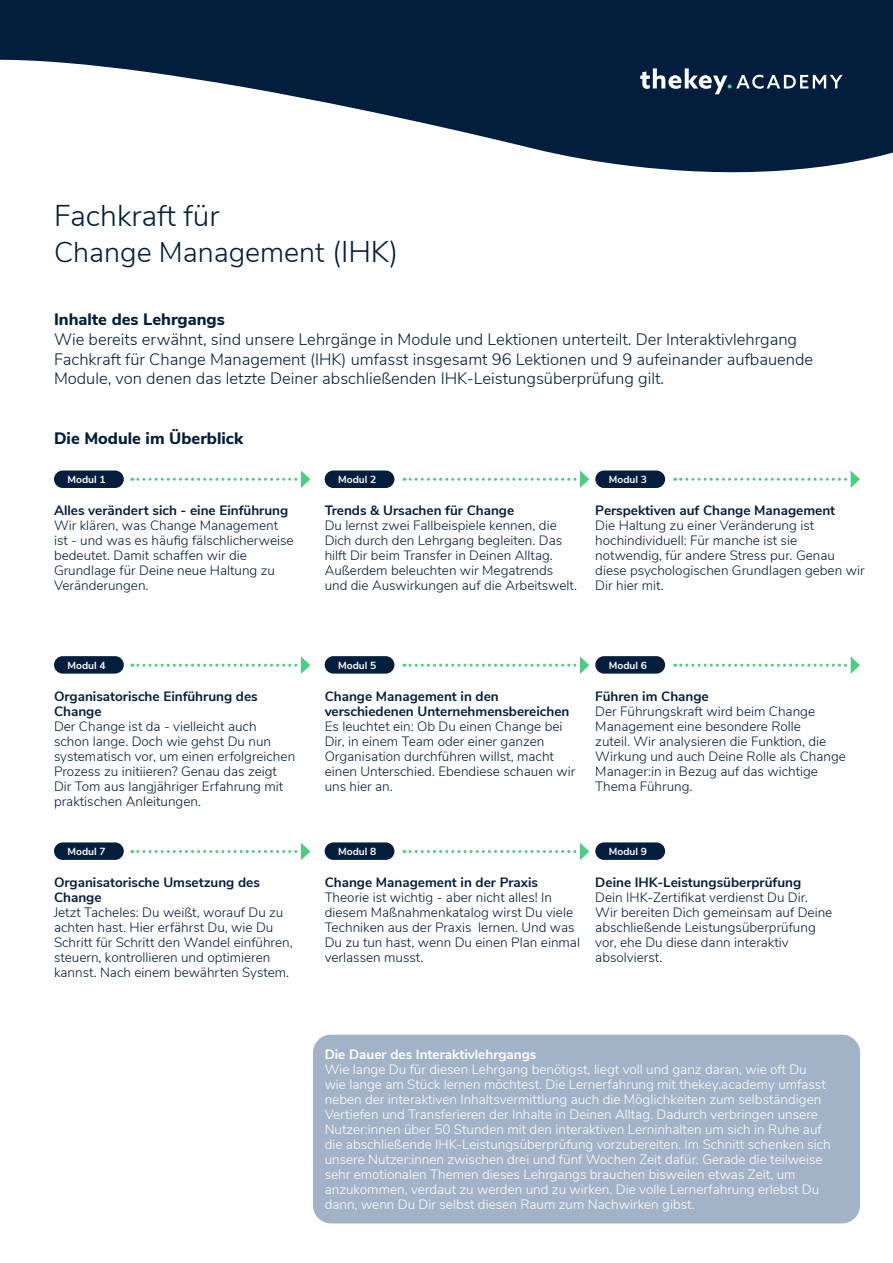
<style>
.page{position:relative;width:893px;height:1263px;background:#fff}
.page>*{position:absolute;margin:0;border:0;box-sizing:border-box;transform-origin:0 0}
.t1{font:300 30px "Nunito Sans";color:#031d3c}
.t2{font:300 28.5px "Nunito Sans";color:#031d3c}
.t3{font:300 16.5px/19.8px "Nunito Sans";color:#031d3c}
.t4{font:800 16.5px "Nunito Sans";color:#031d3c}
.t5{font:300 13.5px/15px "Nunito Sans";color:#031d3c}
.t6{font:300 13.5px/15px "Nunito Sans";color:#fff}
.t7{font:700 13.5px/15px "Nunito Sans";color:#031d3c}
.t8{font:700 13.5px "Nunito Sans";color:#fff}
.t9{font:700 10.2px "Nunito Sans";color:#fff}
.s1{font-size:30px}
</style>
<div class="page">
<svg style="left:0;top:0;width:893px;height:172px;fill:#031d3c"></svg>
<svg style="left:640px;top:68px;width:203px;height:26px"></svg>
<div style="left:54px;top:470px;width:70px;height:18px;background:#031d3c;border-radius:9px"></div>
<div style="left:54px;top:656px;width:70px;height:18px;background:#031d3c;border-radius:9px"></div>
<div style="left:54px;top:842px;width:70px;height:18px;background:#031d3c;border-radius:9px"></div>
<div style="left:325px;top:470px;width:69px;height:18px;background:#031d3c;border-radius:9px"></div>
<div style="left:325px;top:656px;width:69px;height:18px;background:#031d3c;border-radius:9px"></div>
<div style="left:325px;top:842px;width:69px;height:18px;background:#031d3c;border-radius:9px"></div>
<div style="left:595px;top:470px;width:70px;height:18px;background:#031d3c;border-radius:9px"></div>
<div style="left:595px;top:656px;width:70px;height:18px;background:#031d3c;border-radius:9px"></div>
<div style="left:595px;top:842px;width:70px;height:18px;background:#031d3c;border-radius:9px"></div>
<svg style="left:132px;top:470px;width:178px;height:18px"></svg>
<svg style="left:132px;top:656px;width:178px;height:18px"></svg>
<svg style="left:132px;top:843px;width:178px;height:17px"></svg>
<svg style="left:404px;top:470px;width:185px;height:18px"></svg>
<svg style="left:404px;top:656px;width:185px;height:18px"></svg>
<svg style="left:404px;top:843px;width:185px;height:17px"></svg>
<svg style="left:675px;top:470px;width:185px;height:18px"></svg>
<svg style="left:675px;top:656px;width:185px;height:18px"></svg>
<div style="left:313px;top:1035px;width:547px;height:188px;background:#a2b3c8;border-radius:18px"></div>
<h1 class="t1" style="left:54px;top:194px;width:167px">Fachkraft für</h1>
<h2 class="t2" style="left:54px;top:231px;width:346px">Change Management <span class="s1">(IHK)</span></h2>
<p class="t4" style="left:54px;top:307px;width:172px">Inhalte des Lehrgangs</p>
<p class="t3" style="left:54px;top:328px;width:761px">Wie bereits erwähnt, sind unsere Lehrgänge in Module und Lektionen unterteilt. Der Interaktivlehrgang<br>Fachkraft für Change Management (IHK) umfasst insgesamt 96 Lektionen und 9 aufeinander aufbauende<br>Module, von denen das letzte Deiner abschließenden IHK-Leistungsüberprüfung gilt.</p>
<p class="t4" style="left:54px;top:426px;width:191px">Die Module im Überblick</p>
<p class="t9" style="left:68px;top:472px;width:40px">Modul 1</p>
<p class="t9" style="left:338px;top:472px;width:40px">Modul 2</p>
<p class="t9" style="left:609px;top:472px;width:40px">Modul 3</p>
<p class="t7" style="left:54px;top:502px;width:236px">Alles verändert sich - eine Einführung</p>
<p class="t5" style="left:54px;top:517px;width:241px">Wir klären, was Change Management ist - und was es häufig fälschlicherweise bedeutet. Damit schaffen wir die<br>Grundlage für Deine neue Haltung zu<br>Veränderungen.</p>
<p class="t7" style="left:325px;top:502px;width:191px">Trends &amp; Ursachen für Change</p>
<p class="t5" style="left:325px;top:517px;width:254px">Du lernst zwei Fallbeispiele kennen, die Dich durch den Lehrgang begleiten. Das hilft Dir beim Transfer in Deinen Alltag.<br>Außerdem beleuchten wir Megatrends und die Auswirkungen auf die Arbeitswelt.</p>
<p class="t7" style="left:595px;top:502px;width:241px">Perspektiven auf Change Management</p>
<p class="t5" style="left:595px;top:517px;width:271px">Die Haltung zu einer Veränderung ist hochindividuell: Für manche ist sie notwendig, für andere Stress pur. Genau diese psychologischen Grundlagen geben wir Dir hier mit.</p>
<p class="t9" style="left:68px;top:658px;width:40px">Modul 4</p>
<p class="t9" style="left:338px;top:658px;width:40px">Modul 5</p>
<p class="t9" style="left:609px;top:658px;width:40px">Modul 6</p>
<p class="t7" style="left:54px;top:688px;width:205px">Organisatorische Einführung des<br>Change</p>
<p class="t5" style="left:54px;top:718px;width:243px">Der Change ist da - vielleicht auch schon lange. Doch wie gehst Du nun systematisch vor, um einen erfolgreichen Prozess zu initiieren? Genau das zeigt Dir Tom aus langjähriger Erfahrung mit praktischen Anleitungen.</p>
<p class="t7" style="left:325px;top:688px;width:246px">Change Management in den verschiedenen Unternehmensbereichen</p>
<p class="t5" style="left:325px;top:718px;width:252px">Es leuchtet ein: Ob Du einen Change bei Dir, in einem Team oder einer ganzen Organisation durchführen willst, macht einen Unterschied. Ebendiese schauen wir uns hier an.</p>
<p class="t7" style="left:595px;top:688px;width:115px">Führen im Change</p>
<p class="t5" style="left:595px;top:703px;width:252px">Der Führungskraft wird beim Change Management eine besondere Rolle<br>zuteil. Wir analysieren die Funktion, die Wirkung und auch Deine Rolle als Change Manager:in in Bezug auf das wichtige Thema Führung.</p>
<p class="t9" style="left:68px;top:844px;width:40px">Modul 7</p>
<p class="t9" style="left:338px;top:844px;width:40px">Modul 8</p>
<p class="t9" style="left:609px;top:844px;width:40px">Modul 9</p>
<p class="t7" style="left:54px;top:874px;width:207px">Organisatorische Umsetzung des<br>Change</p>
<p class="t5" style="left:54px;top:904px;width:240px">Jetzt Tacheles: Du weißt, worauf Du zu achten hast. Hier erfährst Du, wie Du Schritt für Schritt den Wandel einführen, steuern, kontrollieren und optimieren kannst. Nach einem bewährten System.</p>
<p class="t7" style="left:325px;top:874px;width:215px">Change Management in der Praxis</p>
<p class="t5" style="left:325px;top:889px;width:257px">Theorie ist wichtig - aber nicht alles! In diesem Maßnahmenkatalog wirst Du viele Techniken aus der Praxis lernen. Und was Du zu tun hast, wenn Du einen Plan einmal verlassen musst.</p>
<p class="t7" style="left:595px;top:874px;width:207px">Deine IHK-Leistungsüberprüfung</p>
<p class="t5" style="left:595px;top:889px;width:239px">Dein IHK-Zertifikat verdienst Du Dir.<br>Wir bereiten Dich gemeinsam auf Deine abschließende Leistungsüberprüfung vor, ehe Du diese dann interaktiv absolvierst.</p>
<p class="t8" style="left:325px;top:1044px;width:213px">Die Dauer des Interaktivlehrgangs</p>
<p class="t6" style="left:325px;top:1060px;width:508px">Wie lange Du für diesen Lehrgang benötigst, liegt voll und ganz daran, wie oft Du wie lange am Stück lernen möchtest. Die Lernerfahrung mit thekey.academy umfasst neben der interaktiven Inhaltsvermittlung auch die Möglichkeiten zum selbständigen Vertiefen und Transferieren der Inhalte in Deinen Alltag. Dadurch verbringen unsere Nutzer:innen über 50 Stunden mit den interaktiven Lerninhalten um sich in Ruhe auf die abschließende IHK-Leistungsüberprüfung vorzubereiten. Im Schnitt schenken sich unsere Nutzer:innen zwischen drei und fünf Wochen Zeit dafür. Gerade die teilweise sehr emotionalen Themen dieses Lehrgangs brauchen bisweilen etwas Zeit, um anzukommen, verdaut zu werden und zu wirken. Die volle Lernerfahrung erlebst Du dann, wenn Du Dir selbst diesen Raum zum Nachwirken gibst.</p>
</div>
